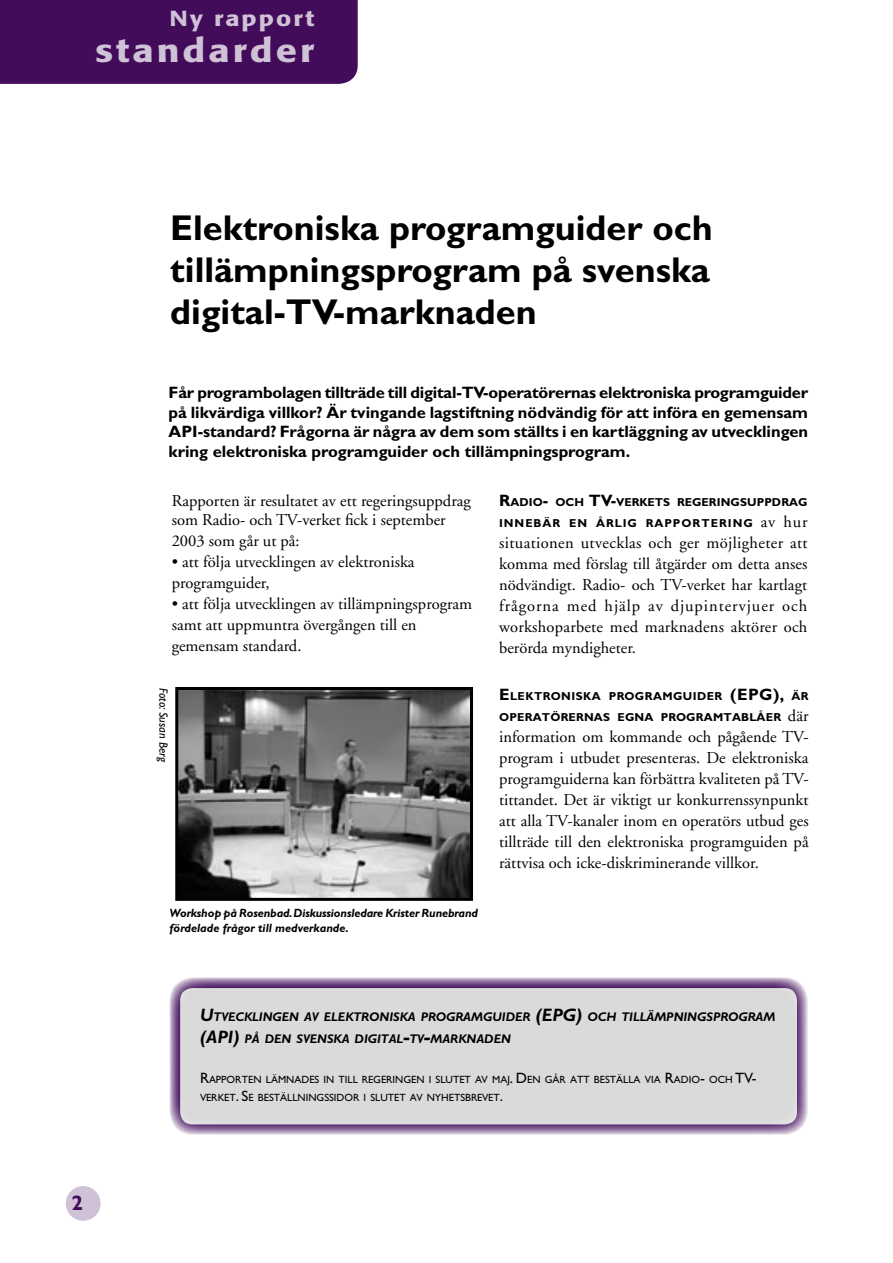
<style>
.page{position:relative;width:893px;height:1263px;background:#fff}
.page>*{position:absolute;margin:0;border:0;box-sizing:border-box;transform-origin:0 0}
.t1{font:700 36px/42px "Gill Sans";color:#000;text-align:justify}
.t2{font:500 32.4px "Formata";letter-spacing:.08em;color:#d0c2d6;scale:1.17 1}
.t3{font:500 21.6px "Formata";letter-spacing:.08em;color:#d0c2d6;scale:1.17 1}
.t4{font:700 21px "Gill Sans";color:#420c5a}
.t5{font:16.5px/21px "Adobe Garamond";color:#000}
.t6{font:700 16.5px/19.5px "Gill Sans";color:#000;text-align:justify}
.t7{font:italic 700 12.6px/21.6px "Gill Sans";color:#000}
.t8{font:italic 700 12px/15px "Gill Sans";letter-spacing:-.01em;color:#000}
.t9{font:italic 12px "Gill Sans";color:#000}
.t10{font:700 11.55px/21px "Gill Sans";letter-spacing:.015em;color:#000}
.t11{font:10.5px/18px "Gill Sans";color:#000}
.s1{font-size:16.5px}
.s2{font-family:"Adobe Garamond";font-weight:400;font-size:16.5px}
.s3{font-size:18px}
.s4{font-size:15px}
</style>
<div class="page">
<div style="left:66px;top:1186px;width:35px;height:35px;background:#d0c2d6;border-radius:50%"></div>
<div style="left:0;top:0;width:358px;height:84px;background:#420c5a"></div>
<img style="left:178px;top:690px;width:292px;height:208px">
<hr style="left:175px;top:688px;width:3px;height:211px;background:#000">
<hr style="left:177px;top:898px;width:294px;height:3px;background:#000">
<hr style="left:470px;top:688px;width:3px;height:211px;background:#000">
<hr style="left:177px;top:687px;width:294px;height:3px;background:#000">
<img style="left:170px;top:977px;width:638px;height:158px">
<h3 class="t3" style="left:170px;top:5px;width:125px">Ny rapport</h3>
<h2 class="t2" style="left:95px;top:31px;width:189px">standarder</h2>
<p class="t4" style="left:71px;top:1191px;width:13px">2</p>
<h1 class="t1" style="left:170px;top:206px;width:544px">Elektroniska programguider och tillämpningsprogram på svenska digital-TV-marknaden</h1>
<p class="t6" style="left:169px;top:383px;width:641px">Får programbolagen tillträde till digital-TV-operatörernas elektroniska programguider på likvärdiga villkor? Är tvingande lagstiftning nödvändig för att införa en gemensam API-standard? Frågorna är några av dem som ställts i en kartläggning av utvecklingen kring elektroniska programguider och tillämpningsprogram.</p>
<p class="t5" style="left:172px;top:491px;width:301px;line-height:19.5px">Rapporten är resultatet av ett regeringsuppdrag som Radio- och TV-verket fick i september</p>
<p class="t5" style="left:172px;top:531px;width:130px">2003 som går ut på:</p>
<p class="t5" style="left:172px;top:552px;width:244px">• att följa utvecklingen av elektroniska programguider,</p>
<p class="t5" style="left:172px;top:594px;width:302px">• att följa utvecklingen av tillämpningsprogram samt att uppmuntra övergången till en gemensam standard.</p>
<p class="t9" style="left:171px;top:688px;width:75px;rotate:90deg">Foto: Susan Berg</p>
<p class="t8" style="left:170px;top:905px;width:310px">Workshop på Rosenbad. Diskussionsledare Krister Runebrand fördelade frågor till medverkande.</p>
<p class="t10" style="left:499px;top:491px;width:310px"><span class="s1">R</span>ADIO<span class="s1">-</span> OCH <span class="s1">TV-</span>VERKETS REGERINGSUPPDRAG<br>INNEBÄR EN ÅRLIG RAPPORTERING <span class="s2">av hur</span></p>
<p class="t5" style="left:499px;top:532px;width:310px;text-align:justify">situationen utvecklas och ger möjligheter att komma med förslag till åtgärder om detta anses nödvändigt. Radio- och TV-verket har kartlagt frågorna med hjälp av djupintervjuer och workshoparbete med marknadens aktörer och berörda myndigheter.</p>
<p class="t10" style="left:499px;top:685px;width:311px"><span class="s1">E</span>LEKTRONISKA PROGRAMGUIDER <span class="s1">(EPG),</span> ÄR<br>OPERATÖRERNAS EGNA PROGRAMTABLÅER <span class="s2">där</span></p>
<p class="t5" style="left:499px;top:726px;width:311px;text-align:justify">information om kommande och pågående TV&shy;program i utbudet presenteras. De elektroniska programguiderna kan förbättra kvaliteten på TV&shy;tittandet. Det är viktigt ur konkurrenssynpunkt att alla TV-kanaler inom en operatörs utbud ges tillträde till den elektroniska programguiden på rättvisa och icke-diskriminerande villkor.</p>
<p class="t7" style="left:200px;top:1006px;width:577px"><span class="s3">U</span>TVECKLINGEN AV ELEKTRONISKA PROGRAMGUIDER <span class="s3">(EPG)</span> OCH TILLÄMPNINGSPROGRAM <span class="s3">(API)</span> PÅ DEN SVENSKA DIGITAL<span class="s3">-</span>TV<span class="s3">-</span>MARKNADEN</p>
<p class="t11" style="left:200px;top:1070px;width:558px"><span class="s4">R</span>APPORTEN LÄMNADES IN TILL REGERINGEN I SLUTET AV MAJ<span class="s4">. D</span>EN GÅR ATT BESTÄLLA VIA <span class="s4">R</span>ADIO<span class="s4">-</span> OCH <span class="s4">TV-<br></span>VERKET<span class="s4">. S</span>E BESTÄLLNINGSSIDOR I SLUTET AV NYHETSBREVET<span class="s4">.</span></p>
</div>
